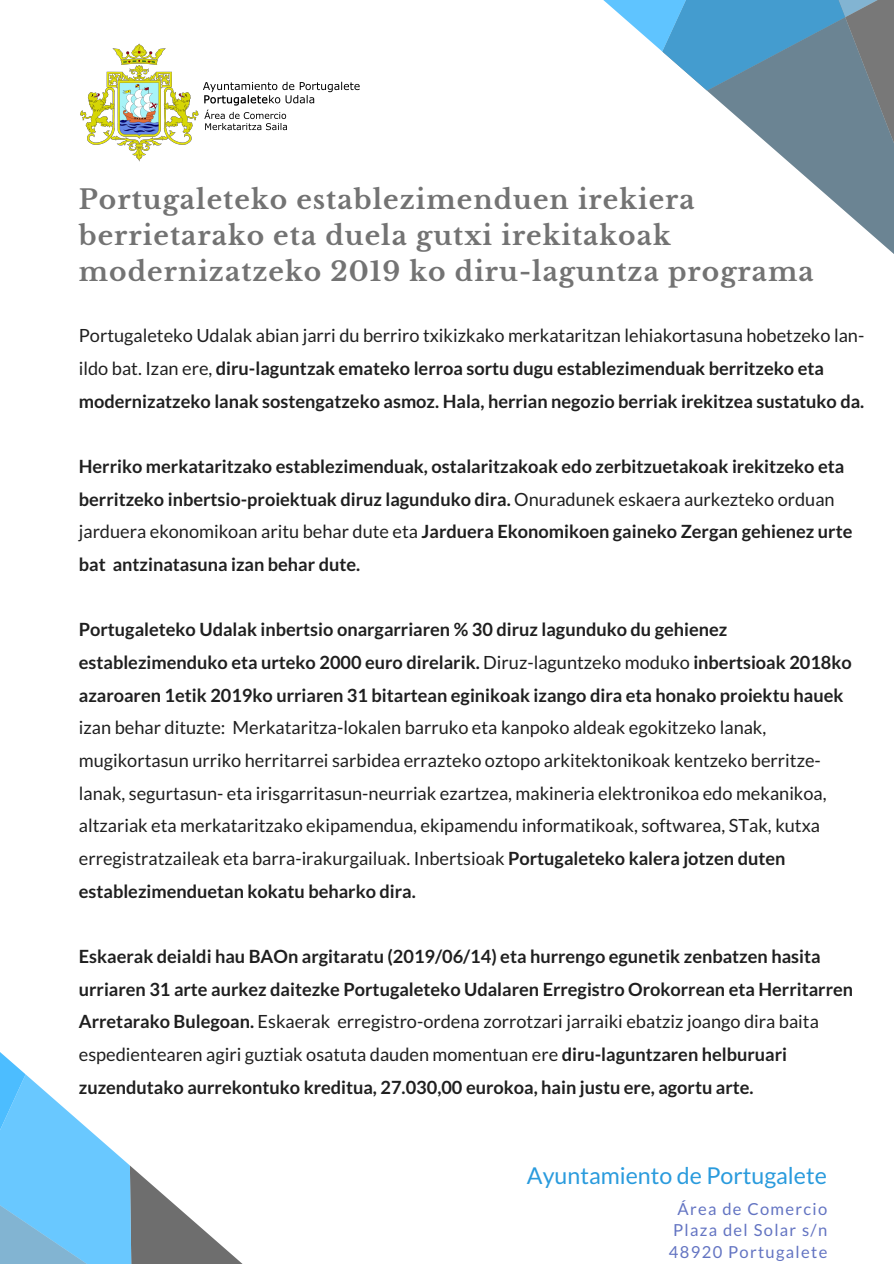
<style>
.page{position:relative;width:894px;height:1264px;background:#fff}
.page>*{position:absolute;margin:0;border:0;box-sizing:border-box;transform-origin:0 0}
.t1{font:700 26.55px/36px "Libre Baskerville";letter-spacing:.04em;color:#737373}
.t2{font:23.25px "Lato";color:#2a9bdd}
.t3{font:700 18.15px/32.7px "Lato";color:#1f1f1f}
.t4{font:18.15px/32.7px "Lato";color:#1f1f1f}
.t5{font:16.5px/21.5px "Lato";letter-spacing:.08em;color:#6374c2;text-align:center}
.s1{font-weight:400}
.s2{font-weight:700}
</style>
<div class="page">
<svg style="left:603px;top:0;width:290px;height:253px"></svg>
<svg style="left:0;top:1052px;width:242px;height:211px"></svg>
<img style="left:80px;top:43px;width:280px;height:119px">
<h1 class="t1" style="left:79px;top:181px;width:736px">Portugaleteko establezimenduen irekiera berrietarako eta duela gutxi irekitakoak modernizatzeko 2019 ko diru-laguntza programa</h1>
<p class="t3" style="left:79px;top:319px;width:786px"><span class="s1">Portugaleteko Udalak abian jarri du berriro txikizkako merkataritzan lehiakortasuna hobetzeko lan&shy;ildo bat. Izan ere,</span> diru-laguntzak emateko lerroa sortu dugu establezimenduak berritzeko eta modernizatzeko lanak sostengatzeko asmoz. Hala, herrian negozio berriak irekitzea sustatuko da.</p>
<p class="t3" style="left:79px;top:449px;width:774px">Herriko merkataritzako establezimenduak, ostalaritzakoak edo zerbitzuetakoak irekitzeko eta berritzeko inbertsio-proiektuak diruz lagunduko dira. <span class="s1">Onuradunek eskaera aurkezteko orduan jarduera ekonomikoan aritu behar dute eta</span> Jarduera Ekonomikoen gaineko Zergan gehienez urte bat antzinatasuna izan behar dute.</p>
<p class="t3" style="left:79px;top:613px;width:774px">Portugaleteko Udalak inbertsio onargarriaren % 30 diruz lagunduko du gehienez establezimenduko eta urteko 2000 euro direlarik. <span class="s1">Diruz-laguntzeko moduko</span> inbertsioak 2018ko azaroaren 1etik 2019ko urriaren 31 bitartean eginikoak izango dira eta honako proiektu hauek</p>
<p class="t4" style="left:79px;top:711px;width:749px">izan behar dituzte: Merkataritza-lokalen barruko eta kanpoko aldeak egokitzeko lanak, mugikortasun urriko herritarrei sarbidea errazteko oztopo arkitektonikoak kentzeko berritze&shy;lanak, segurtasun- eta irisgarritasun-neurriak ezartzea, makineria elektronikoa edo mekanikoa, altzariak eta merkataritzako ekipamendua, ekipamendu informatikoak, softwarea, STak, kutxa erregistratzaileak eta barra-irakurgailuak. Inbertsioak <span class="s2">Portugaleteko kalera jotzen duten establezimenduetan kokatu beharko dira.</span></p>
<p class="t3" style="left:79px;top:939px;width:775px">Eskaerak deialdi hau BAOn argitaratu (2019/06/14) eta hurrengo egunetik zenbatzen hasita urriaren 31 arte aurkez daitezke Portugaleteko Udalaren Erregistro Orokorrean eta Herritarren Arretarako Bulegoan. <span class="s1">Eskaerak erregistro-ordena zorrotzari jarraiki ebatziz joango dira baita espedientearen agiri guztiak osatuta dauden momentuan ere</span> diru-laguntzaren helburuari zuzendutako aurrekontuko kreditua, 27.030,00 eurokoa, hain justu ere, agortu arte.</p>
<p class="t2" style="left:526px;top:1161px;width:301px">Ayuntamiento de Portugalete</p>
<p class="t5" style="left:668px;top:1197px;width:160px">Área de Comercio<br>Plaza del Solar s/n<br>48920 Portugalete</p>
</div>
